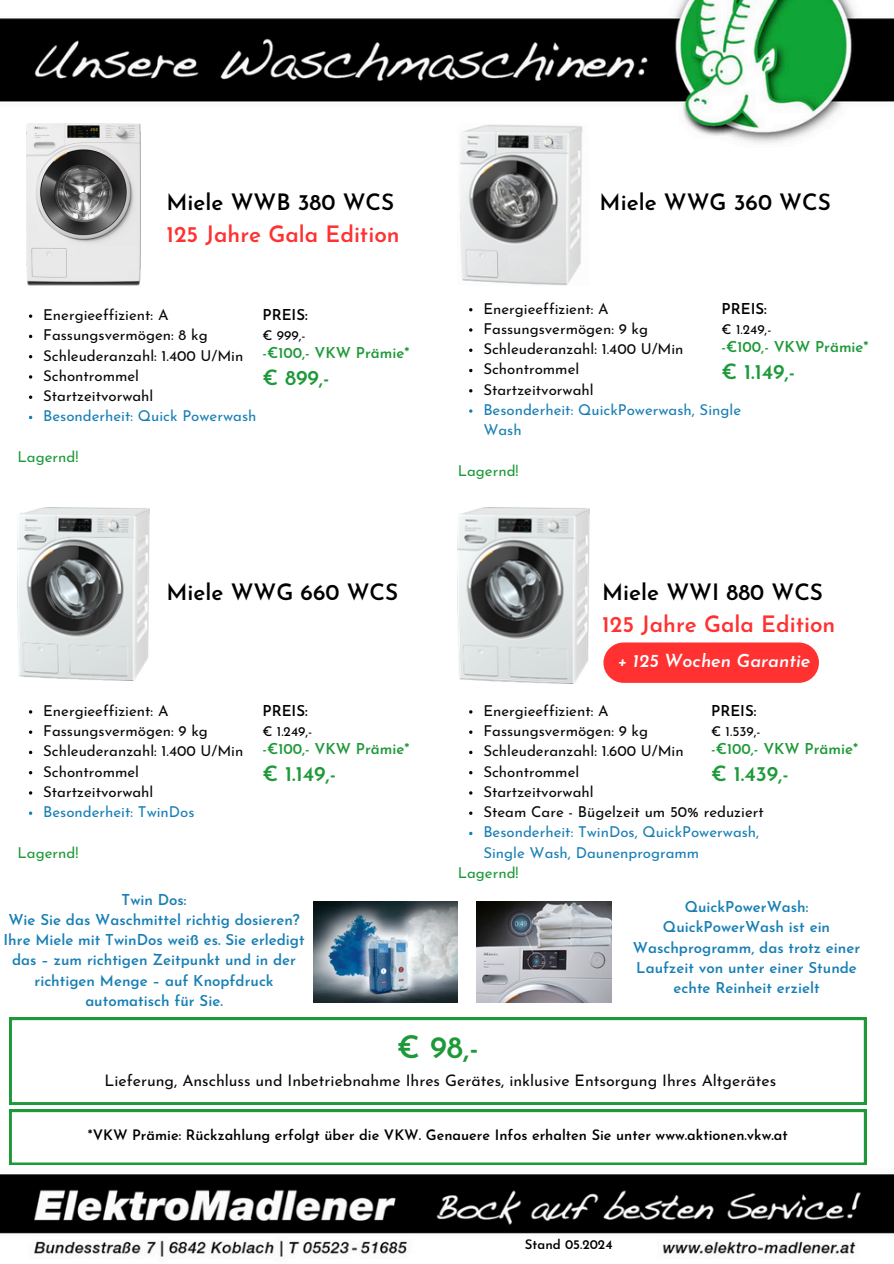
<style>
.page{position:relative;width:894px;height:1264px;background:#fff}
.page>*{position:absolute;margin:0;border:0;box-sizing:border-box;transform-origin:0 0}
.t1{font:600 30.9px "Josefin Sans";color:#1e993a}
.t2{font:600 22.5px/31.5px "Josefin Sans";color:#ff3131}
.t3{font:600 22.5px "Josefin Sans";color:#000}
.t4{font:600 21px "Josefin Sans";color:#1e993a}
.t5{font:italic 600 18px "Josefin Sans";color:#fff}
.t6{font:15.9px "Josefin Sans";color:#080808}
.t7{font:15px "Josefin Sans";color:#080808}
.t8{font:600 15px/20.2px "Josefin Sans";color:#187fb4;text-align:center}
.t9{font:15px/20.2px "Josefin Sans";color:#187fb4}
.t10{font:600 15px "Josefin Sans";color:#1e993a}
.t11{font:15px "Josefin Sans";color:#1e993a}
.t12{font:600 15px "Josefin Sans";color:#000}
.t13{font:600 14.4px "Josefin Sans";color:#000}
.t14{font:13.5px "Josefin Sans";color:#000}
.t15{font:600 13.2px "Josefin Sans";color:#000}
.s1{color:#000}
</style>
<div class="page">
<img style="left:0;top:0;width:893px;height:1257px">
<img style="left:457px;top:123px;width:131px;height:162px">
<img style="left:18px;top:507px;width:131px;height:174px">
<img style="left:457px;top:507px;width:132px;height:176px">
<svg style="left:10px;top:1017px;width:855px;height:87px"></svg>
<svg style="left:10px;top:1109px;width:855px;height:55px"></svg>
<img style="left:313px;top:901px;width:144px;height:101px">
<img style="left:476px;top:901px;width:135px;height:101px">
<div style="left:603px;top:642px;width:215px;height:41px;background:#ff3131;border-radius:20px"></div>
<img style="left:27px;top:123px;width:114px;height:162px">
<svg style="left:29px;top:314px;width:3px;height:4px"></svg>
<svg style="left:29px;top:395px;width:3px;height:4px"></svg>
<svg style="left:469px;top:328px;width:3px;height:4px"></svg>
<svg style="left:469px;top:348px;width:3px;height:4px"></svg>
<svg style="left:469px;top:409px;width:3px;height:4px"></svg>
<svg style="left:29px;top:730px;width:3px;height:4px"></svg>
<svg style="left:29px;top:750px;width:3px;height:4px"></svg>
<svg style="left:29px;top:811px;width:3px;height:4px"></svg>
<svg style="left:469px;top:730px;width:3px;height:4px"></svg>
<svg style="left:469px;top:750px;width:3px;height:4px"></svg>
<svg style="left:469px;top:811px;width:3px;height:4px"></svg>
<svg style="left:469px;top:831px;width:3px;height:4px"></svg>
<p class="t2" style="left:166px;top:189px;width:234px"><span class="s1">Miele WWB 380 WCS<br></span>125 Jahre Gala Edition</p>
<p class="t7" style="left:43px;top:309px;width:127px">Energieeffizient: A</p>
<p class="t7" style="left:43px;top:329px;width:166px">Fassungsvermögen: 8 kg</p>
<p class="t7" style="left:43px;top:349px;width:202px">Schleuderanzahl: 1.400 U/Min</p>
<p class="t7" style="left:43px;top:369px;width:97px">Schontrommel</p>
<h4 class="t7" style="left:43px;top:390px;width:112px">Startzeitvorwahl</h4>
<h4 class="t9" style="left:43px;top:407px;width:215px">Besonderheit: Quick Powerwash</h4>
<p class="t11" style="left:18px;top:450px;width:62px">Lagernd!</p>
<h4 class="t12" style="left:262px;top:309px;width:47px">PREIS:</h4>
<h4 class="t14" style="left:262px;top:330px;width:45px">€ 999,-</h4>
<h4 class="t10" style="left:262px;top:347px;width:148px">-€100,- VKW Prämie*</h4>
<h4 class="t4" style="left:262px;top:369px;width:69px">€ 899,-</h4>
<p class="t3" style="left:166px;top:583px;width:233px">Miele WWG 660 WCS</p>
<h4 class="t7" style="left:43px;top:704px;width:127px">Energieeffizient: A</h4>
<h4 class="t7" style="left:43px;top:725px;width:166px">Fassungsvermögen: 9 kg</h4>
<p class="t7" style="left:43px;top:745px;width:202px">Schleuderanzahl: 1.400 U/Min</p>
<p class="t7" style="left:43px;top:765px;width:97px">Schontrommel</p>
<p class="t7" style="left:43px;top:785px;width:112px">Startzeitvorwahl</p>
<p class="t9" style="left:43px;top:803px;width:153px">Besonderheit: TwinDos</p>
<p class="t11" style="left:18px;top:846px;width:62px">Lagernd!</p>
<h1 class="t12" style="left:262px;top:704px;width:47px">PREIS:</h1>
<h1 class="t14" style="left:262px;top:726px;width:51px">€ 1.249,-</h1>
<h1 class="t10" style="left:262px;top:743px;width:148px">-€100,- VKW Prämie*</h1>
<h1 class="t4" style="left:262px;top:765px;width:75px">€ 1.149,-</h1>
<p class="t3" style="left:599px;top:193px;width:233px">Miele WWG 360 WCS</p>
<h2 class="t7" style="left:483px;top:302px;width:127px">Energieeffizient: A</h2>
<p class="t7" style="left:483px;top:323px;width:166px">Fassungsvermögen: 9 kg</p>
<p class="t7" style="left:483px;top:343px;width:202px">Schleuderanzahl: 1.400 U/Min</p>
<p class="t7" style="left:483px;top:363px;width:97px">Schontrommel</p>
<p class="t7" style="left:483px;top:383px;width:112px">Startzeitvorwahl</p>
<p class="t9" style="left:483px;top:401px;width:259px">Besonderheit: QuickPowerwash, Single<br>Wash</p>
<p class="t11" style="left:457px;top:464px;width:62px">Lagernd!</p>
<h4 class="t12" style="left:721px;top:302px;width:47px">PREIS:</h4>
<h4 class="t14" style="left:721px;top:324px;width:51px">€ 1.249,-</h4>
<h4 class="t10" style="left:721px;top:341px;width:148px">-€100,- VKW Prämie*</h4>
<h4 class="t4" style="left:721px;top:363px;width:75px">€ 1.149,-</h4>
<h1 class="t2" style="left:602px;top:578px;width:234px"><span class="s1">Miele WWI 880 WCS<br></span>125 Jahre Gala Edition</h1>
<p class="t5" style="left:617px;top:653px;width:195px">+ 125 Wochen Garantie</p>
<p class="t7" style="left:483px;top:704px;width:127px">Energieeffizient: A</p>
<p class="t7" style="left:483px;top:725px;width:166px">Fassungsvermögen: 9 kg</p>
<h4 class="t7" style="left:483px;top:745px;width:202px">Schleuderanzahl: 1.600 U/Min</h4>
<h4 class="t7" style="left:483px;top:765px;width:97px">Schontrommel</h4>
<h3 class="t7" style="left:483px;top:785px;width:112px">Startzeitvorwahl</h3>
<p class="t7" style="left:483px;top:806px;width:282px">Steam Care - Bügelzeit um 50% reduziert</p>
<p class="t9" style="left:483px;top:823px;width:277px">Besonderheit: TwinDos, QuickPowerwash,<br>Single Wash, Daunenprogramm</p>
<h3 class="t11" style="left:457px;top:866px;width:62px">Lagernd!</h3>
<p class="t12" style="left:711px;top:704px;width:47px">PREIS:</p>
<p class="t14" style="left:711px;top:726px;width:51px">€ 1.539,-</p>
<p class="t10" style="left:711px;top:743px;width:148px">-€100,- VKW Prämie*</p>
<p class="t4" style="left:711px;top:765px;width:79px">€ 1.439,-</p>
<h3 class="t8" style="left:4px;top:890px;width:302px">Twin Dos:<br>Wie Sie das Waschmittel richtig dosieren?<br>Ihre Miele mit TwinDos weiß es. Sie erledigt das – zum richtigen Zeitpunkt und in der richtigen Menge – auf Knopfdruck automatisch für Sie.</h3>
<p class="t8" style="left:632px;top:898px;width:229px">QuickPowerWash:<br>QuickPowerWash ist ein<br>Waschprogramm, das trotz einer<br>Laufzeit von unter einer Stunde echte Reinheit erzielt</p>
<h1 class="t1" style="left:397px;top:1034px;width:83px">€ 98,-</h1>
<h1 class="t6" style="left:105px;top:1073px;width:673px">Lieferung, Anschluss und Inbetriebnahme Ihres Gerätes, inklusive Entsorgung Ihres Altgerätes</h1>
<p class="t13" style="left:88px;top:1129px;width:701px">*VKW Prämie: Rückzahlung erfolgt über die VKW. Genauere Infos erhalten Sie unter www.aktionen.vkw.at</p>
<h4 class="t15" style="left:525px;top:1238px;width:89px">Stand 05.2024</h4>
</div>
